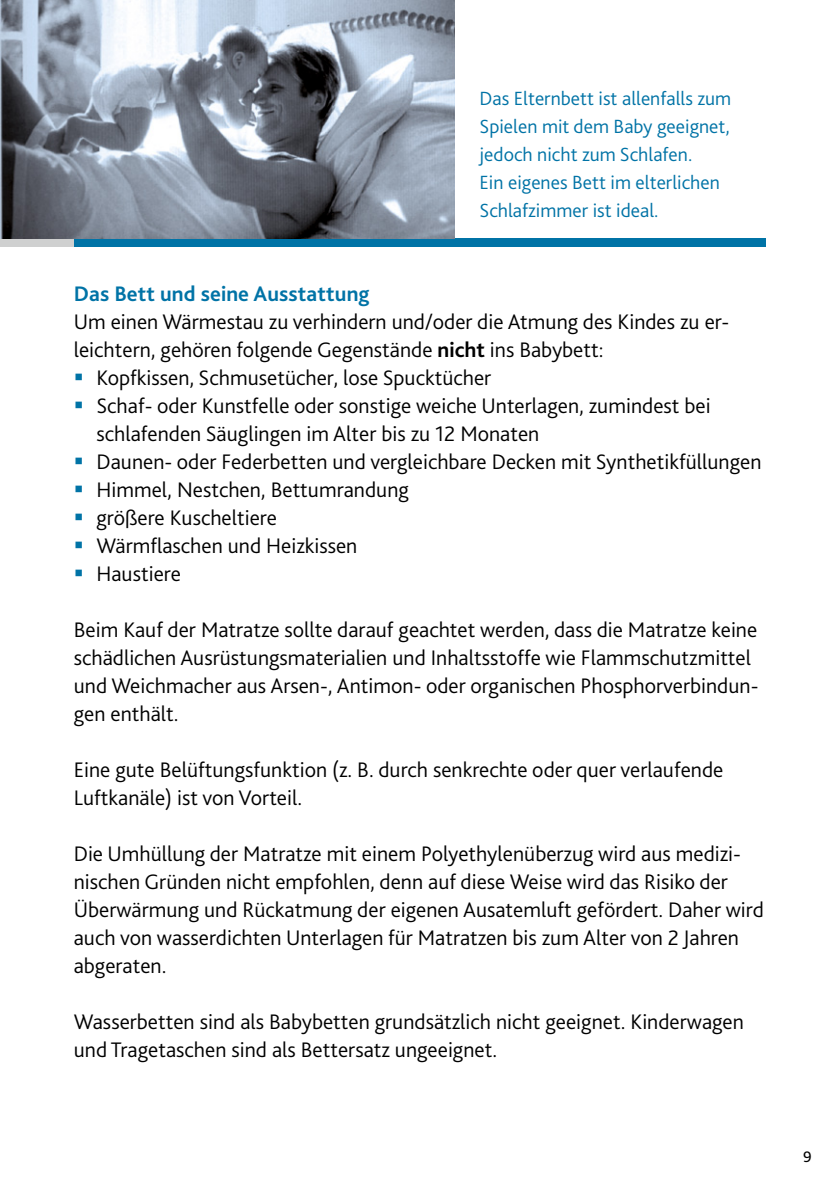
<style>
.page{position:relative;width:840px;height:1191px;background:#fff}
.page>*{position:absolute;margin:0;border:0;box-sizing:border-box;transform-origin:0 0}
.t1{font:300 22px/28px "Bliss 2";color:#000}
.t2{font:700 22px "Bliss 2";letter-spacing:.005em;color:#0073a6}
.t3{font:300 20px/28px "Bliss 2";color:#0073a6}
.t4{font:16px "Bliss 2";color:#000}
.s1{font-weight:700}
</style>
<div class="page">
<div style="left:74px;top:238px;width:691px;height:9px;background:#0073a6"></div>
<div style="left:0;top:238px;width:74px;height:9px;background:#cfd0d0"></div>
<img style="left:0;top:0;width:454px;height:238px">
<p class="t3" style="left:479px;top:84px;width:253px">Das Elternbett ist allenfalls zum<br>Spielen mit dem Baby geeignet, jedoch nicht zum Schlafen.<br>Ein eigenes Bett im elterlichen<br>Schlafzimmer ist ideal.</p>
<p class="t2" style="left:74px;top:280px;width:297px">Das Bett und seine Ausstattung</p>
<p class="t1" style="left:74px;top:307px;width:656px">Um einen Wärmestau zu verhindern und/oder die Atmung des Kindes zu er-</p>
<p class="t1" style="left:74px;top:335px;width:531px">leichtern, gehören folgende Gegenstände <span class="s1">nicht</span> ins Babybett:</p>
<p class="t1" style="left:96px;top:363px;width:396px">Kopfkissen, Schmusetücher, lose Spucktücher</p>
<p class="t1" style="left:96px;top:391px;width:615px">Schaf- oder Kunstfelle oder sonstige weiche Unterlagen, zumindest bei</p>
<p class="t1" style="left:96px;top:419px;width:444px">schlafenden Säuglingen im Alter bis zu 12 Monaten</p>
<p class="t1" style="left:96px;top:447px;width:666px">Daunen- oder Federbetten und vergleichbare Decken mit Synthetikfüllungen</p>
<p class="t1" style="left:96px;top:475px;width:314px">Himmel, Nestchen, Bettumrandung</p>
<p class="t1" style="left:96px;top:503px;width:182px">größere Kuscheltiere</p>
<p class="t1" style="left:96px;top:531px;width:262px">Wärmflaschen und Heizkissen</p>
<p class="t1" style="left:96px;top:559px;width:86px">Haustiere</p>
<p class="t1" style="left:74px;top:615px;width:686px">Beim Kauf der Matratze sollte darauf geachtet werden, dass die Matratze keine schädlichen Ausrüstungsmaterialien und Inhaltsstoffe wie Flammschutzmittel und Weichmacher aus Arsen-, Antimon- oder organischen Phosphorverbindun&shy;gen enthält.</p>
<p class="t1" style="left:74px;top:755px;width:650px">Eine gute Belüftungsfunktion (z. B. durch senkrechte oder quer verlaufende<br>Luftkanäle) ist von Vorteil.</p>
<p class="t1" style="left:74px;top:839px;width:691px">Die Umhüllung der Matratze mit einem Polyethylenüberzug wird aus medizi&shy;nischen Gründen nicht empfohlen, denn auf diese Weise wird das Risiko der<br>Ü berwärmung und Rückatmung der eigenen Ausatemluft gefördert. Daher wird auch von wasserdichten Unterlagen für Matratzen bis zum Alter von 2 Jahren abgeraten.</p>
<p class="t1" style="left:74px;top:1007px;width:671px">Wasserbetten sind als Babybetten grundsätzlich nicht geeignet. Kinderwagen und Tragetaschen sind als Bettersatz ungeeignet.</p>
<p class="t4" style="left:802px;top:1146px;width:10px">9</p>
</div>
